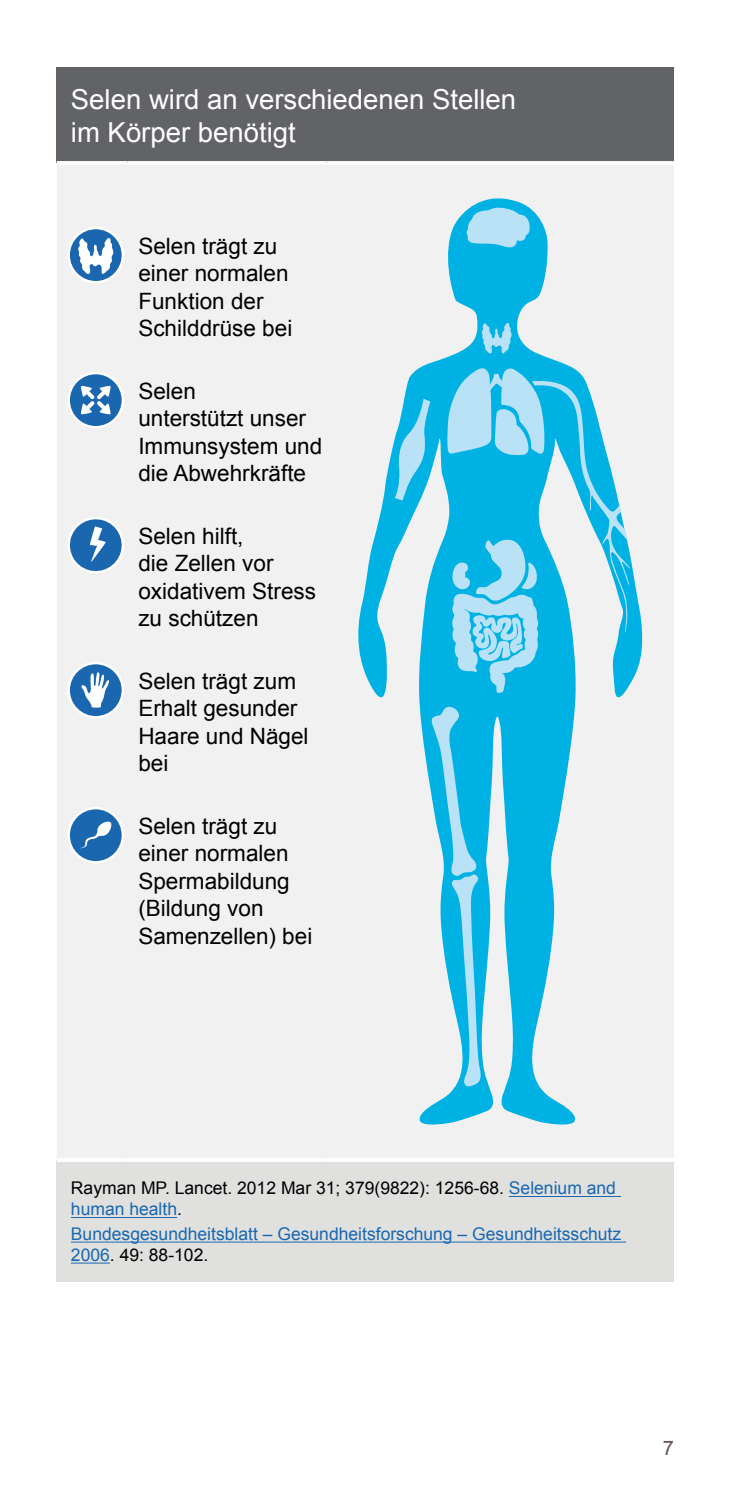
<style>
.page{position:relative;width:745px;height:1489px;background:#fff}
.page>*{position:absolute;margin:0;border:0;box-sizing:border-box;transform-origin:0 0}
.Headline_Balken_11_P{font:27.5px/33px "Arial";color:#fff}
.tabelle_9_Pt{font:22.5px/27.5px "Arial";color:#000}
.t1{font:20px "Arial";color:#60565a}
.Quelle{font:17.5px/21px "Arial";color:#1a67b0}
.Quelle-2{font:17.5px/21px "Arial";color:#000}
.s1{color:#1a67b0}
.s2{color:#000}
</style>
<div class="page">
<div style="left:57px;top:67px;width:616px;height:96px;background:#626366"></div>
<div style="left:57px;top:165px;width:616px;height:992px;background:#f0f1f0"></div>
<div style="left:57px;top:1159px;width:616px;height:122px;background:#e0e1df"></div>
<hr style="left:57px;top:161px;width:71px;height:4px;background:#fff">
<hr style="left:128px;top:161px;width:198px;height:4px;background:#fff">
<hr style="left:326px;top:161px;width:347px;height:4px;background:#fff">
<svg style="left:57px;top:1157px;width:71px;height:4px"></svg>
<svg style="left:128px;top:1157px;width:198px;height:4px"></svg>
<svg style="left:326px;top:1157px;width:347px;height:4px"></svg>
<svg style="left:355px;top:192px;width:286px;height:935px;fill:#f0f1f0"></svg>
<svg style="left:465px;top:206px;width:65px;height:42px;background:#84d4f1"></svg>
<svg style="left:430px;top:705px;width:51px;height:381px"></svg>
<svg style="left:447px;top:368px;width:184px;height:325px"></svg>
<svg style="left:394px;top:398px;width:36px;height:102px;background:#5fcaec"></svg>
<svg style="left:481px;top:323px;width:30px;height:30px"></svg>
<svg style="left:69px;top:228px;width:54px;height:54px"></svg>
<div style="left:67px;top:227px;width:57px;height:56px;border:2px solid #fff;border-radius:50%"></div>
<svg style="left:78px;top:238px;width:35px;height:36px"></svg>
<div style="left:69px;top:373px;width:54px;height:54px;background:#1a67b0;border-radius:50%"></div>
<div style="left:67px;top:372px;width:57px;height:56px;border:2px solid #fff;border-radius:50%"></div>
<svg style="left:81px;top:386px;width:29px;height:29px"></svg>
<svg style="left:66px;top:515px;width:60px;height:60px"></svg>
<svg style="left:69px;top:663px;width:54px;height:54px"></svg>
<div style="left:67px;top:661px;width:57px;height:57px;border:2px solid #fff;border-radius:50%"></div>
<svg style="left:81px;top:672px;width:29px;height:36px"></svg>
<svg style="left:69px;top:808px;width:54px;height:54px"></svg>
<div style="left:67px;top:806px;width:57px;height:57px;border:2px solid #fff;border-radius:50%"></div>
<svg style="left:79px;top:820px;width:33px;height:28px"></svg>
<hr style="left:508px;top:1195px;width:112px;height:1px;background:#1a67b0">
<hr style="left:71px;top:1216px;width:106px;height:1px;background:#1a67b0">
<hr style="left:71px;top:1241px;width:554px;height:1px;background:#1a67b0">
<hr style="left:71px;top:1262px;width:39px;height:1px;background:#1a67b0">
<p class="Headline_Balken_11_P" style="left:71px;top:83px;width:446px">Selen wird an verschiedenen Stellen im Körper benötigt</p>
<p class="tabelle_9_Pt" style="left:138px;top:232px;width:155px">Selen trägt zu einer normalen<br>Funktion der<br>Schilddrüse bei</p>
<p class="tabelle_9_Pt" style="left:138px;top:377px;width:185px">Selen<br>unterstützt unser<br>Immunsystem und die Abwehrkräfte</p>
<p class="tabelle_9_Pt" style="left:138px;top:522px;width:179px">Selen hilft,<br>die Zellen vor oxidativem Stress zu schützen</p>
<p class="tabelle_9_Pt" style="left:138px;top:667px;width:172px">Selen trägt zum<br>Erhalt gesunder<br>Haare und Nägel bei</p>
<p class="tabelle_9_Pt" style="left:138px;top:812px;width:175px">Selen trägt zu einer normalen<br>Spermabildung (Bildung von<br>Samenzellen) bei</p>
<p class="Quelle-2" style="left:71px;top:1177px;width:546px">Rayman MP. Lancet. 2012 Mar 31; 379(9822): 1256-68. <span class="s1">Selenium and human health</span>.</p>
<p class="Quelle" style="left:71px;top:1222px;width:551px">Bundesgesundheitsblatt – Gesundheitsforschung – Gesundheitsschutz<br>2006<span class="s2">. 49: 88-102.</span></p>
<p class="t1" style="left:662px;top:1434px;width:13px">7</p>
</div>
